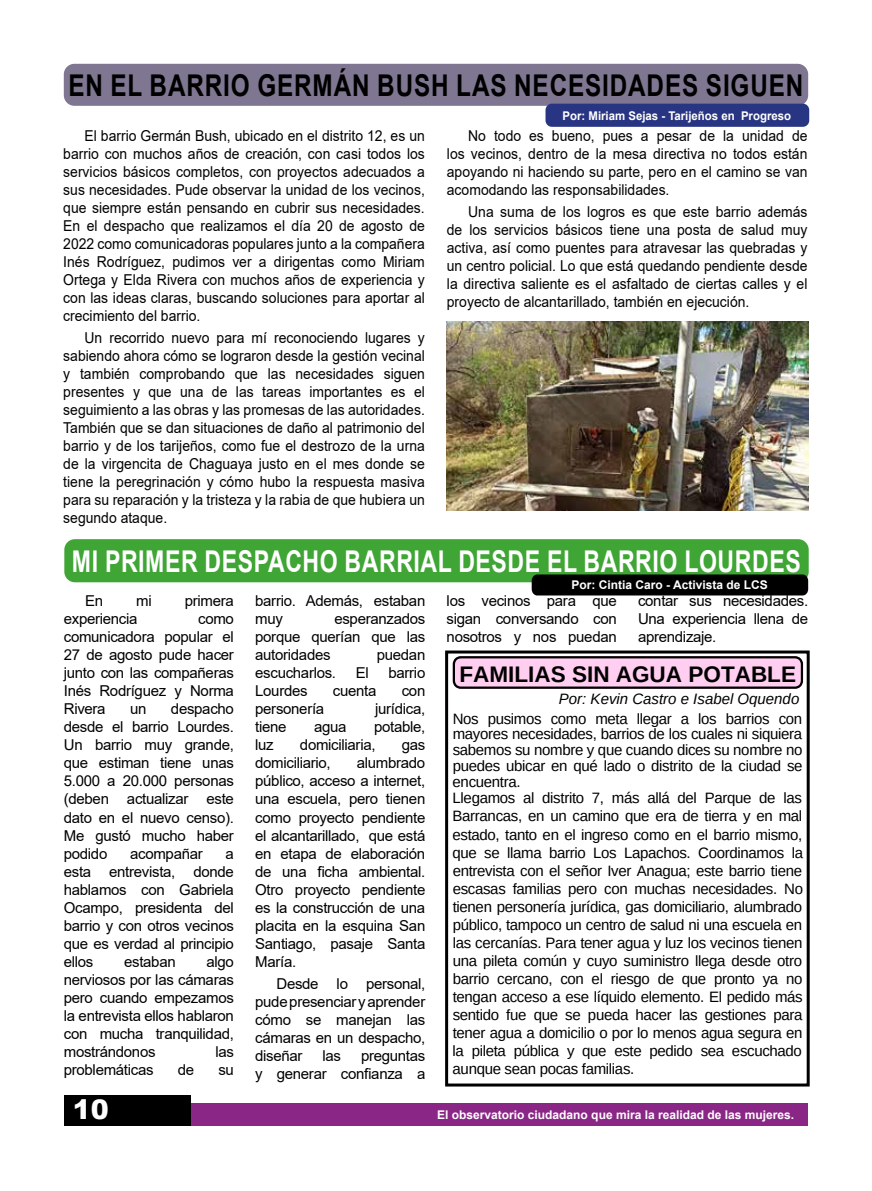
<style>
.page{position:relative;width:872px;height:1191px;background:#fff}
.page>*{position:absolute;margin:0;border:0;box-sizing:border-box;transform-origin:0 0}
.t1{font:700 30px "Arial";letter-spacing:.025em;color:#fff;scale:.77 1}
.t2{font:700 30px "Arial";letter-spacing:.035em;color:#000;scale:.81 1}
.t3{font:900 27px "Arial";color:#fff}
.t4{font:700 22.5px "Arimo";color:#000}
.t5{font:15px/18px "Arial";letter-spacing:-.02em;color:#000;text-align:justify;scale:.93 1}
.t6{font:15px/18px "Arial";letter-spacing:-.02em;color:#000;text-align:justify}
.t7{font:15px/17.5px "Arimo";letter-spacing:-.02em;color:#000}
.t8{font:italic 15px "Arimo";color:#000}
.t9{font:700 12px "Arial";color:#fff}
.t10{font:700 12px "Arial";color:#fff;scale:.95 1}
</style>
<div class="page">
<div style="left:191px;top:1103px;width:617px;height:22px;background:#8a2685"></div>
<div style="left:64px;top:1095px;width:126px;height:30px;background:#000"></div>
<div style="left:64px;top:64px;width:744px;height:42px;background:#7f7691;border-radius:11px"></div>
<div style="left:545px;top:104px;width:264px;height:23px;background:#283583;border-radius:6px"></div>
<div style="left:64px;top:539px;width:744px;height:43px;background:#3fa535;border-radius:11px"></div>
<div style="left:531px;top:574px;width:277px;height:21px;background:#000;border-radius:6px"></div>
<img style="left:446px;top:321px;width:362px;height:189px">
<svg style="left:453px;top:656px;width:350px;height:33px"></svg>
<div style="left:445px;top:650px;width:364px;height:436px;border:3px solid #000"></div>
<h1 class="t2" style="left:68px;top:64px;width:909px">EN EL BARRIO GERMÁN BUSH LAS NECESIDADES SIGUEN</h1>
<p class="t10" style="left:562px;top:107px;width:242px">Por: Miriam Sejas - Tarijeños en Progreso</p>
<p class="t5" style="left:63px;top:126px;width:390px;text-indent:21px">El barrio Germán Bush, ubicado en el distrito 12, es un barrio con muchos años de creación, con casi todos los servicios básicos completos, con proyectos adecuados a sus necesidades. Pude observar la unidad de los vecinos, que siempre están pensando en cubrir sus necesidades.<br>En el despacho que realizamos el día 20 de agosto de 2022 como comunicadoras populares junto a la compañera Inés Rodríguez, pudimos ver a dirigentas como Miriam Ortega y Elda Rivera con muchos años de experiencia y con las ideas claras, buscando soluciones para aportar al crecimiento del barrio.</p>
<p class="t5" style="left:63px;top:328px;width:390px;text-indent:21px">Un recorrido nuevo para mí reconociendo lugares y sabiendo ahora cómo se lograron desde la gestión vecinal y también comprobando que las necesidades siguen presentes y que una de las tareas importantes es el seguimiento a las obras y las promesas de las autoridades.<br>También que se dan situaciones de daño al patrimonio del barrio y de los tarijeños, como fue el destrozo de la urna de la virgencita de Chaguaya justo en el mes donde se tiene la peregrinación y cómo hubo la respuesta masiva para su reparación y la tristeza y la rabia de que hubiera un segundo ataque.</p>
<p class="t5" style="left:447px;top:126px;width:389px;text-indent:21px">No todo es bueno, pues a pesar de la unidad de los vecinos, dentro de la mesa directiva no todos están apoyando ni haciendo su parte, pero en el camino se van acomodando las responsabilidades.</p>
<p class="t5" style="left:447px;top:202px;width:389px;text-indent:21px">Una suma de los logros es que este barrio además de los servicios básicos tiene una posta de salud muy activa, así como puentes para atravesar las quebradas y un centro policial. Lo que está quedando pendiente desde la directiva saliente es el asfaltado de ciertas calles y el proyecto de alcantarillado, también en ejecución.</p>
<h1 class="t1" style="left:72px;top:540px;width:948px">MI PRIMER DESPACHO BARRIAL DESDE EL BARRIO LOURDES</h1>
<p class="t9" style="left:571px;top:576px;width:198px">Por: Cintia Caro - Activista de LCS</p>
<p class="t6" style="left:85px;top:592px;width:20px">En</p>
<p class="t6" style="left:136px;top:592px;width:17px">mi</p>
<p class="t6" style="left:185px;top:592px;width:51px">primera</p>
<p class="t6" style="left:64px;top:610px;width:75px">experiencia</p>
<p class="t6" style="left:255px;top:592px;width:172px">barrio. Además, estaban muy</p>
<p class="t6" style="left:446px;top:592px;width:172px">los vecinos para que sigan conversando con nosotros y nos puedan</p>
<p class="t6" style="left:638px;top:592px;width:172px">contar sus necesidades.<br>Una experiencia llena de aprendizaje.</p>
<p class="t6" style="left:255px;top:610px;width:172px;text-indent:79px">esperanzados porque querían que las autoridades</p>
<p class="t6" style="left:64px;top:610px;width:172px;text-indent:134px">como comunicadora popular el 27 de agosto pude hacer junto con las compañeras Inés Rodríguez y Norma Rivera</p>
<p class="t6" style="left:377px;top:646px;width:50px">puedan</p>
<h3 class="t4" style="left:459px;top:659px;width:338px">FAMILIAS SIN AGUA POTABLE</h3>
<p class="t8" style="left:559px;top:688px;width:242px">Por: Kevin Castro e Isabel Oquendo</p>
<p class="t6" style="left:255px;top:664px;width:82px">escucharlos.</p>
<p class="t6" style="left:356px;top:664px;width:15px">El</p>
<p class="t6" style="left:388px;top:664px;width:38px">barrio</p>
<p class="t6" style="left:255px;top:682px;width:54px">Lourdes</p>
<p class="t6" style="left:333px;top:682px;width:45px">cuenta</p>
<p class="t6" style="left:402px;top:682px;width:25px">con</p>
<p class="t6" style="left:255px;top:700px;width:71px">personería</p>
<p class="t6" style="left:375px;top:700px;width:52px">jurídica,</p>
<p class="t6" style="left:255px;top:718px;width:33px">tiene</p>
<p class="t6" style="left:314px;top:718px;width:34px">agua</p>
<p class="t6" style="left:374px;top:718px;width:53px">potable,</p>
<p class="t6" style="left:255px;top:736px;width:20px">luz</p>
<p class="t6" style="left:300px;top:736px;width:77px">domiciliaria,</p>
<p class="t6" style="left:402px;top:736px;width:25px">gas</p>
<p class="t6" style="left:255px;top:754px;width:77px">domiciliario,</p>
<p class="t6" style="left:64px;top:700px;width:172px;text-indent:107px">despacho desde el barrio Lourdes.<br>Un barrio muy grande, que estiman tiene unas 5.000 a 20.000 personas (deben actualizar este dato en el nuevo censo).<br>Me gustó mucho haber podido</p>
<p class="t6" style="left:130px;top:700px;width:18px">un</p>
<p class="t7" style="left:452px;top:709px;width:352px">Nos pusimos como meta llegar a los barrios con mayores necesidades, barrios de los cuales ni siquiera sabemos su nombre y que cuando dices su nombre no puedes ubicar en qué lado o distrito de la ciudad se encuentra.<br>Llegamos al distrito 7, más allá del Parque de las Barrancas, en un camino que era de tierra y en mal estado, tanto en el ingreso como en el barrio mismo, que se llama barrio Los Lapachos. Coordinamos la entrevista con el señor Iver Anagua; este barrio tiene escasas familias pero con muchas necesidades. No tienen personería jurídica, gas domiciliario, alumbrado público, tampoco un centro de salud ni una escuela en las cercanías. Para tener agua y luz los vecinos tienen una pileta común y cuyo suministro llega desde otro barrio cercano, con el riesgo de que pronto ya no tengan acceso a ese líquido elemento. El pedido más sentido fue que se pueda hacer las gestiones para tener agua a domicilio o por lo menos agua segura en la pileta pública y que este pedido sea escuchado aunque sean pocas familias.</p>
<p class="t6" style="left:255px;top:754px;width:172px;text-indent:102px">alumbrado público, acceso a internet, una escuela, pero tienen como proyecto pendiente el alcantarillado, que está en etapa de elaboración de una ficha ambiental.<br>Otro proyecto pendiente es la construcción de una placita en la esquina San Santiago, pasaje Santa María.</p>
<p class="t6" style="left:255px;top:974px;width:172px;text-indent:21px">Desde lo personal, pude presenciar y aprender cómo se manejan las cámaras en un despacho, diseñar</p>
<p class="t6" style="left:130px;top:844px;width:74px">acompañar</p>
<p class="t6" style="left:64px;top:844px;width:172px;text-indent:162px">a esta entrevista, donde hablamos con Gabriela Ocampo, presidenta del barrio y con otros vecinos que es verdad al principio ellos</p>
<p class="t6" style="left:64px;top:952px;width:172px;text-indent:143px">algo nerviosos por las cámaras pero cuando empezamos la entrevista ellos hablaron con mucha tranquilidad, mostrándonos</p>
<p class="t6" style="left:124px;top:952px;width:53px">estaban</p>
<p class="t6" style="left:215px;top:1042px;width:20px">las</p>
<p class="t6" style="left:322px;top:1046px;width:20px">las</p>
<p class="t6" style="left:255px;top:1046px;width:172px;text-align:right">preguntas<br>y generar confianza a</p>
<p class="t6" style="left:64px;top:1060px;width:91px">problemáticas</p>
<p class="t6" style="left:178px;top:1060px;width:18px">de</p>
<p class="t6" style="left:218px;top:1060px;width:17px">su</p>
<h2 class="t3" style="left:73px;top:1090px;width:38px">10</h2>
<p class="t9" style="left:437px;top:1106px;width:358px">El observatorio ciudadano que mira la realidad de las mujeres.</p>
</div>
